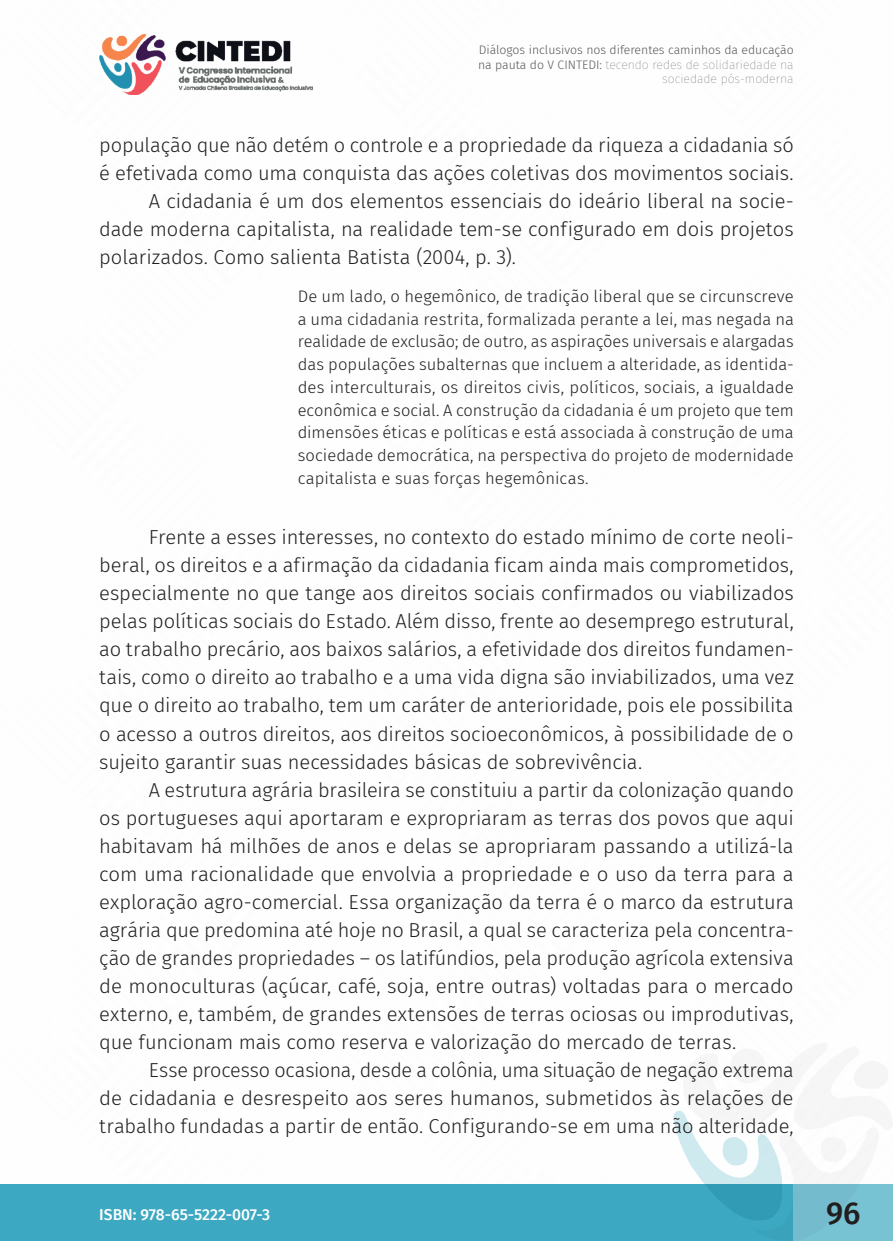
<style>
.page{position:relative;width:893px;height:1241px;background:#fff}
.page>*{position:absolute;margin:0;border:0;box-sizing:border-box;transform-origin:0 0}
.t1{font:500 31.5px "Fira Sans";color:#231f20}
._6_CORPO{font:300 20.12px/28px "Fira Sans";letter-spacing:-.005em;color:#231f20;text-align:justify}
._7_CITACAO{font:300 16.62px/22.8px "Fira Sans";letter-spacing:.005em;color:#231f20;text-align:justify}
.t2{font:500 15.75px "Fira Sans";color:#fff}
.t3{font:300 12.25px/14.7px "Fira Sans";color:#57585a;text-align:right}
.s1{font-weight:100}
</style>
<div class="page">
<div style="left:0;top:1184px;width:794px;height:56px;background:#3da8c1"></div>
<img style="left:99px;top:33px;width:214px;height:61px">
<svg style="left:674px;top:1049px;width:219px;height:191px"></svg>
<p class="t3" style="left:478px;top:42px;width:317px">Diálogos inclusivos nos diferentes caminhos da educação na pauta do V CINTEDI: <span class="s1">tecendo redes de solidariedade na sociedade pós-moderna</span></p>
<p class="_6_CORPO" style="left:99px;top:131px;width:696px">população que não detém o controle e a propriedade da riqueza a cidadania só é efetivada como uma conquista das ações coletivas dos movimentos sociais.</p>
<p class="_6_CORPO" style="left:99px;top:187px;width:696px;text-indent:50px">A cidadania é um dos elementos essenciais do ideário liberal na socie&shy;dade moderna capitalista, na realidade tem-se configurado em dois projetos polarizados. Como salienta Batista (2004, p. 3).</p>
<p class="_7_CITACAO" style="left:298px;top:284px;width:498px">De um lado, o hegemônico, de tradição liberal que se circunscreve a uma cidadania restrita, formalizada perante a lei, mas negada na realidade de exclusão; de outro, as aspirações universais e alargadas das populações subalternas que incluem a alteridade, as identida&shy;des interculturais, os direitos civis, políticos, sociais, a igualdade econômica e social. A construção da cidadania é um projeto que tem dimensões éticas e políticas e está associada à construção de uma sociedade democrática, na perspectiva do projeto de modernidade capitalista e suas forças hegemônicas.</p>
<p class="_6_CORPO" style="left:99px;top:523px;width:696px;text-indent:50px">Frente a esses interesses, no contexto do estado mínimo de corte neoli&shy;beral, os direitos e a afirmação da cidadania ficam ainda mais comprometidos, especialmente no que tange aos direitos sociais confirmados ou viabilizados pelas políticas sociais do Estado. Além disso, frente ao desemprego estrutural, ao trabalho precário, aos baixos salários, a efetividade dos direitos fundamen&shy;tais, como o direito ao trabalho e a uma vida digna são inviabilizados, uma vez que o direito ao trabalho, tem um caráter de anterioridade, pois ele possibilita o acesso a outros direitos, aos direitos socioeconômicos, à possibilidade de o sujeito garantir suas necessidades básicas de sobrevivência.</p>
<p class="_6_CORPO" style="left:99px;top:775px;width:696px;text-indent:50px">A estrutura agrária brasileira se constituiu a partir da colonização quando os portugueses aqui aportaram e expropriaram as terras dos povos que aqui habitavam há milhões de anos e delas se apropriaram passando a utilizá-la com uma racionalidade que envolvia a propriedade e o uso da terra para a exploração agro-comercial. Essa organização da terra é o marco da estrutura agrária que predomina até hoje no Brasil, a qual se caracteriza pela concentra&shy;ção de grandes propriedades – os latifúndios, pela produção agrícola extensiva de monoculturas (açúcar, café, soja, entre outras) voltadas para o mercado externo, e, também, de grandes extensões de terras ociosas ou improdutivas, que funcionam mais como reserva e valorização do mercado de terras.</p>
<p class="_6_CORPO" style="left:99px;top:1055px;width:696px;text-indent:50px">Esse processo ocasiona, desde a colônia, uma situação de negação extrema de cidadania e desrespeito aos seres humanos, submetidos às relações de trabalho fundadas a partir de então. Configurando-se em uma não alteridade,</p>
<p class="t2" style="left:99px;top:1201px;width:172px">ISBN: 978-65-5222-007-3</p>
<h1 class="t1" style="left:826px;top:1187px;width:36px">96</h1>
</div>
